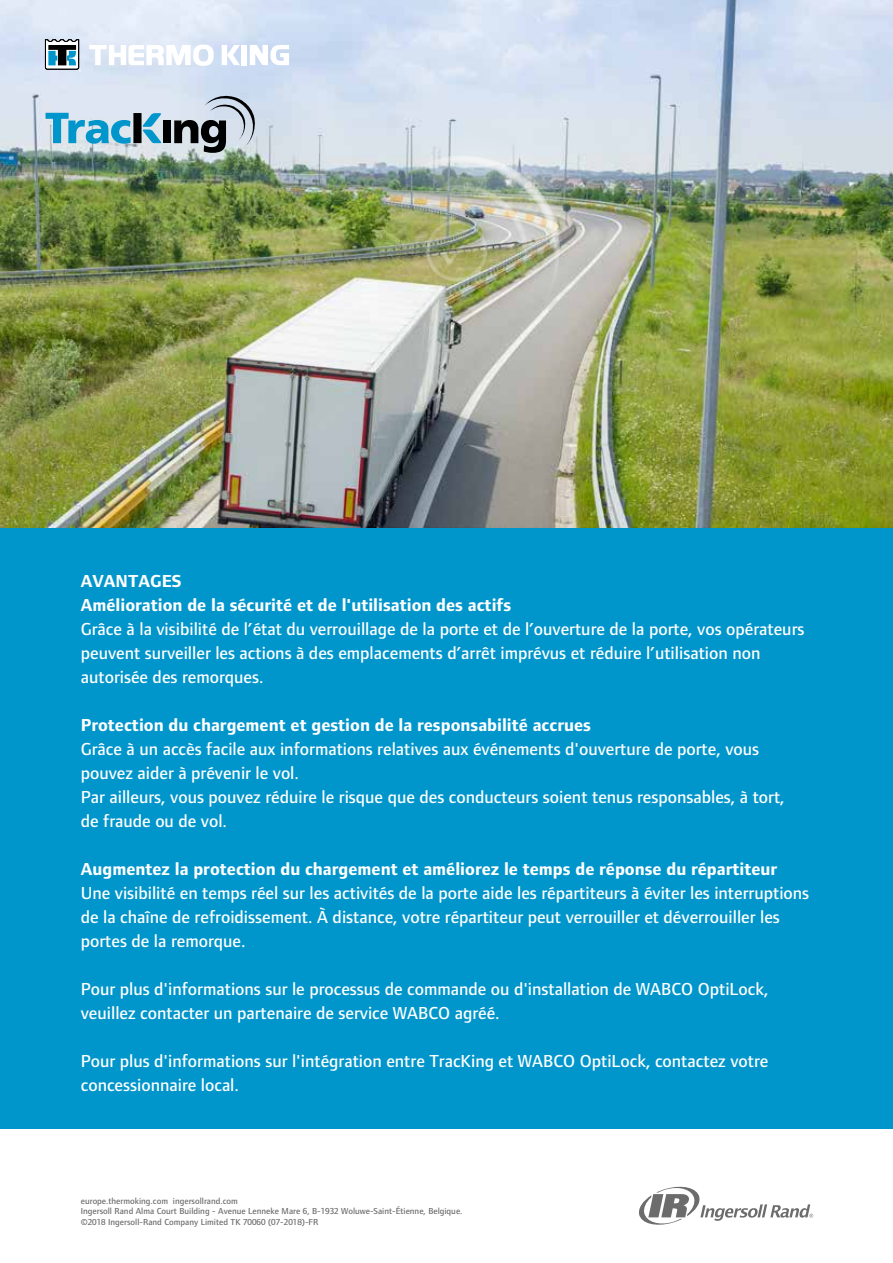
<style>
.page{position:relative;width:893px;height:1263px;background:#fff}
.page>*{position:absolute;margin:0;border:0;box-sizing:border-box;transform-origin:0 0}
.t1{font:500 18px/24px "Foundry Form Sans Blonde";color:#fff}
.t2{font:700 18px/24px "Foundry Form Sans Blonde";color:#fff}
.t3{font:500 9px/10.5px "Foundry Form Sans Blonde";color:#6c6c6c}
</style>
<div class="page">
<svg style="left:639px;top:1186px;width:174px;height:39px"></svg>
<div style="left:0;top:527px;width:893px;height:602px;background:#0096cb"></div>
<img style="left:0;top:0;width:893px;height:527px">
<div style="left:370px;top:126px;width:220px;height:217px;background:#fff;opacity:.75"></div>
<img style="left:391px;top:154px;width:171px;height:171px">
<div style="left:426px;top:220px;width:61px;height:62px;border:5px solid #fff;border-radius:50%"></div>
<svg style="left:89px;top:45px;width:125px;height:21px"></svg>
<svg style="left:222px;top:45px;width:18px;height:20px"></svg>
<div style="left:242px;top:45px;width:5px;height:20px;background:#fff"></div>
<svg style="left:250px;top:45px;width:39px;height:20px"></svg>
<svg style="left:45px;top:39px;width:36px;height:33px"></svg>
<svg style="left:46px;top:113px;width:85px;height:31px;background:#76c0dd"></svg>
<div style="left:163px;top:120px;width:8px;height:23px;background:#000"></div>
<svg style="left:142px;top:113px;width:20px;height:30px"></svg>
<div style="left:133px;top:113px;width:9px;height:30px;background:#000"></div>
<svg style="left:174px;top:94px;width:84px;height:59px;background:#9fa7b0"></svg>
<p class="t2" style="left:81px;top:569px;width:432px">AVANTAGES<br>Amélioration de la sécurité et de l'utilisation des actifs</p>
<p class="t1" style="left:81px;top:617px;width:725px">Grâce à la visibilité de l’état du verrouillage de la porte et de l’ouverture de la porte, vos opérateurs peuvent surveiller les actions à des emplacements d’arrêt imprévus et réduire l’utilisation non autorisée des remorques.</p>
<p class="t2" style="left:81px;top:713px;width:512px">Protection du chargement et gestion de la responsabilité accrues</p>
<p class="t1" style="left:81px;top:737px;width:705px">Grâce à un accès facile aux informations relatives aux événements d'ouverture de porte, vous pouvez aider à prévenir le vol.<br>Par ailleurs, vous pouvez réduire le risque que des conducteurs soient tenus responsables, à tort, de fraude ou de vol.</p>
<p class="t2" style="left:81px;top:857px;width:698px">Augmentez la protection du chargement et améliorez le temps de réponse du répartiteur</p>
<p class="t1" style="left:81px;top:881px;width:730px">Une visibilité en temps réel sur les activités de la porte aide les répartiteurs à éviter les interruptions de la chaîne de refroidissement. À distance, votre répartiteur peut verrouiller et déverrouiller les portes de la remorque.</p>
<p class="t1" style="left:81px;top:977px;width:689px">Pour plus d'informations sur le processus de commande ou d'installation de WABCO OptiLock, veuillez contacter un partenaire de service WABCO agréé.</p>
<p class="t1" style="left:81px;top:1049px;width:689px">Pour plus d'informations sur l'intégration entre TracKing et WABCO OptiLock, contactez votre concessionnaire local.</p>
<p class="t3" style="left:81px;top:1195px;width:383px">europe.thermoking.com ingersollrand.com<br>Ingersoll Rand Alma Court Building - Avenue Lenneke Mare 6, B-1932 Woluwe-Saint-Étienne, Belgique. ©2018 Ingersoll-Rand Company Limited TK 70060 (07-2018)-FR</p>
</div>
